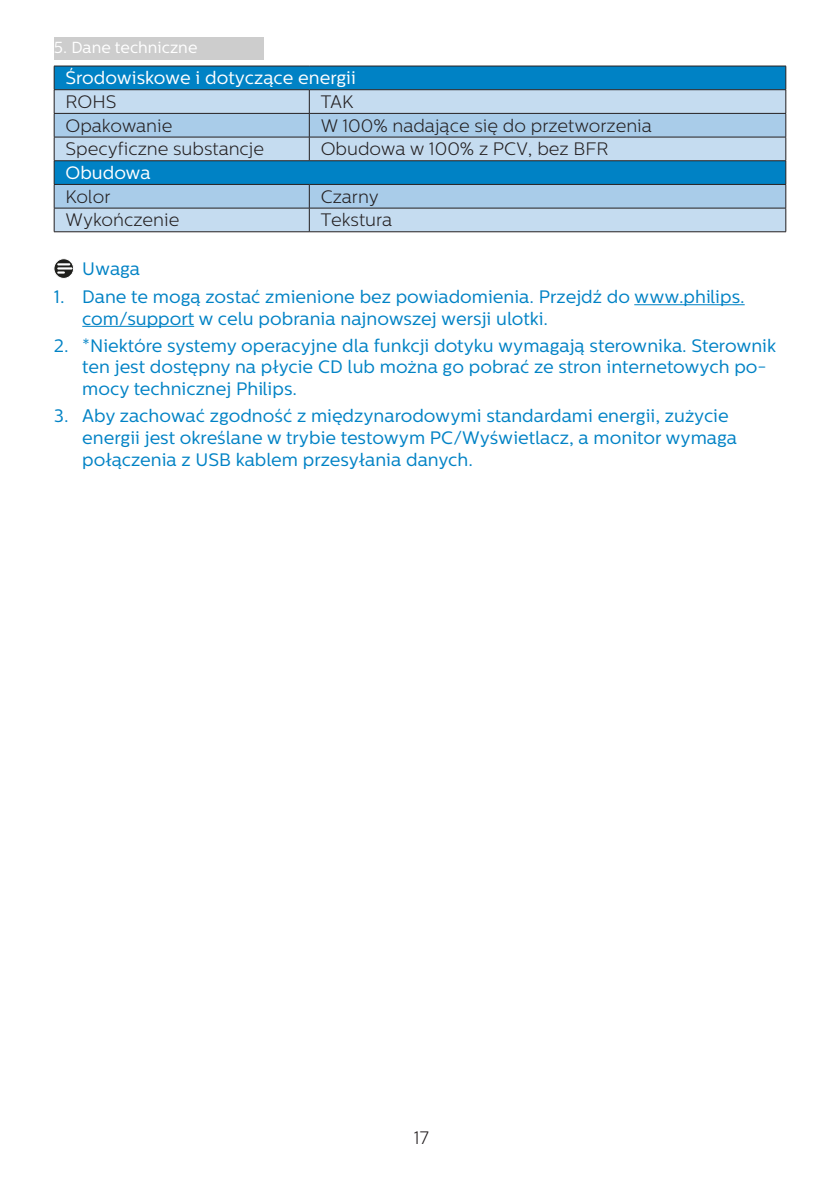
<style>
.page{position:relative;width:840px;height:1191px;background:#fff}
.page>*{position:absolute;margin:0;border:0;box-sizing:border-box;transform-origin:0 0}
.Heading_4_Blue{font:18px/21.6px "Centrale Sans";color:#0082c5}
.t1{font:300 18px "Centrale Sans";color:#231f20}
.t2{font:18px "Centrale Sans";color:#fff}
.t3{font:16px "Centrale Sans";color:#fff}
</style>
<div class="page">
<div style="left:54px;top:37px;width:209px;height:23px;background:#cdcdcd"></div>
<hr style="left:634px;top:304px;width:110px;height:1px;background:#0082c5">
<hr style="left:82px;top:326px;width:112px;height:1px;background:#0082c5">
<div style="left:55px;top:67px;width:730px;height:22px;background:#0082c5"></div>
<div style="left:55px;top:90px;width:730px;height:141px;background:#c5dcf0"></div>
<svg style="left:55px;top:114px;width:730px;height:94px;background:#83bbdf"></svg>
<hr style="left:54px;top:66px;width:255px;height:1px;background:#231f20">
<hr style="left:309px;top:66px;width:476px;height:1px;background:#231f20">
<hr style="left:54px;top:89px;width:255px;height:1px;background:#231f20">
<hr style="left:309px;top:89px;width:476px;height:1px;background:#231f20">
<hr style="left:54px;top:113px;width:255px;height:1px;background:#231f20">
<hr style="left:309px;top:113px;width:476px;height:1px;background:#231f20">
<hr style="left:54px;top:137px;width:255px;height:1px;background:#231f20">
<hr style="left:309px;top:137px;width:476px;height:1px;background:#231f20">
<svg style="left:309px;top:90px;width:1px;height:70px"></svg>
<hr style="left:54px;top:160px;width:255px;height:1px;background:#231f20">
<hr style="left:309px;top:160px;width:476px;height:1px;background:#231f20">
<hr style="left:54px;top:184px;width:255px;height:1px;background:#231f20">
<hr style="left:309px;top:184px;width:476px;height:1px;background:#231f20">
<hr style="left:54px;top:208px;width:255px;height:1px;background:#231f20">
<svg style="left:54px;top:66px;width:1px;height:165px"></svg>
<hr style="left:309px;top:208px;width:476px;height:1px;background:#231f20">
<svg style="left:309px;top:185px;width:1px;height:46px"></svg>
<svg style="left:785px;top:66px;width:1px;height:165px"></svg>
<hr style="left:54px;top:231px;width:255px;height:1px;background:#231f20">
<hr style="left:309px;top:231px;width:476px;height:1px;background:#231f20">
<svg style="left:54px;top:259px;width:20px;height:19px"></svg>
<div style="left:54px;top:259px;width:20px;height:19px;border:1px solid #fff;border-radius:50%"></div>
<svg style="left:58px;top:263px;width:13px;height:11px"></svg>
<p class="t3" style="left:54px;top:38px;width:145px">5. Dane techniczne</p>
<p class="t2" style="left:65px;top:67px;width:292px">Środowiskowe i dotyczące energii</p>
<p class="t1" style="left:65px;top:91px;width:52px">ROHS</p>
<p class="t1" style="left:320px;top:91px;width:34px">TAK</p>
<p class="t1" style="left:65px;top:115px;width:108px">Opakowanie</p>
<p class="t1" style="left:320px;top:115px;width:332px">W 100% nadające się do przetworzenia</p>
<p class="t1" style="left:65px;top:139px;width:200px">Specyficzne substancje</p>
<p class="t1" style="left:320px;top:139px;width:289px">Obudowa w 100% z PCV, bez BFR</p>
<p class="t2" style="left:65px;top:162px;width:87px">Obudowa</p>
<p class="t1" style="left:65px;top:186px;width:46px">Kolor</p>
<p class="t1" style="left:320px;top:186px;width:60px">Czarny</p>
<p class="t1" style="left:65px;top:210px;width:115px">Wykończenie</p>
<p class="t1" style="left:320px;top:210px;width:73px">Tekstura</p>
<p class="Heading_4_Blue" style="left:82px;top:258px;width:59px">Uwaga</p>
<p class="Heading_4_Blue" style="left:82px;top:286px;width:663px;text-indent:-28px">1. Dane te mogą zostać zmienione bez powiadomienia. Przejdź do www.philips. com/support w celu pobrania najnowszej wersji ulotki.</p>
<p class="Heading_4_Blue" style="left:82px;top:335px;width:695px;text-indent:-28px">2. *Niektóre systemy operacyjne dla funkcji dotyku wymagają sterownika. Sterownik ten jest dostępny na płycie CD lub można go pobrać ze stron internetowych po&shy;mocy technicznej Philips.</p>
<p class="Heading_4_Blue" style="left:82px;top:405px;width:655px;text-indent:-28px">3. Aby zachować zgodność z międzynarodowymi standardami energii, zużycie energii jest określane w trybie testowym PC/Wyświetlacz, a monitor wymaga połączenia z USB kablem przesyłania danych.</p>
<p class="t1" style="left:413px;top:1127px;width:17px">17</p>
</div>
